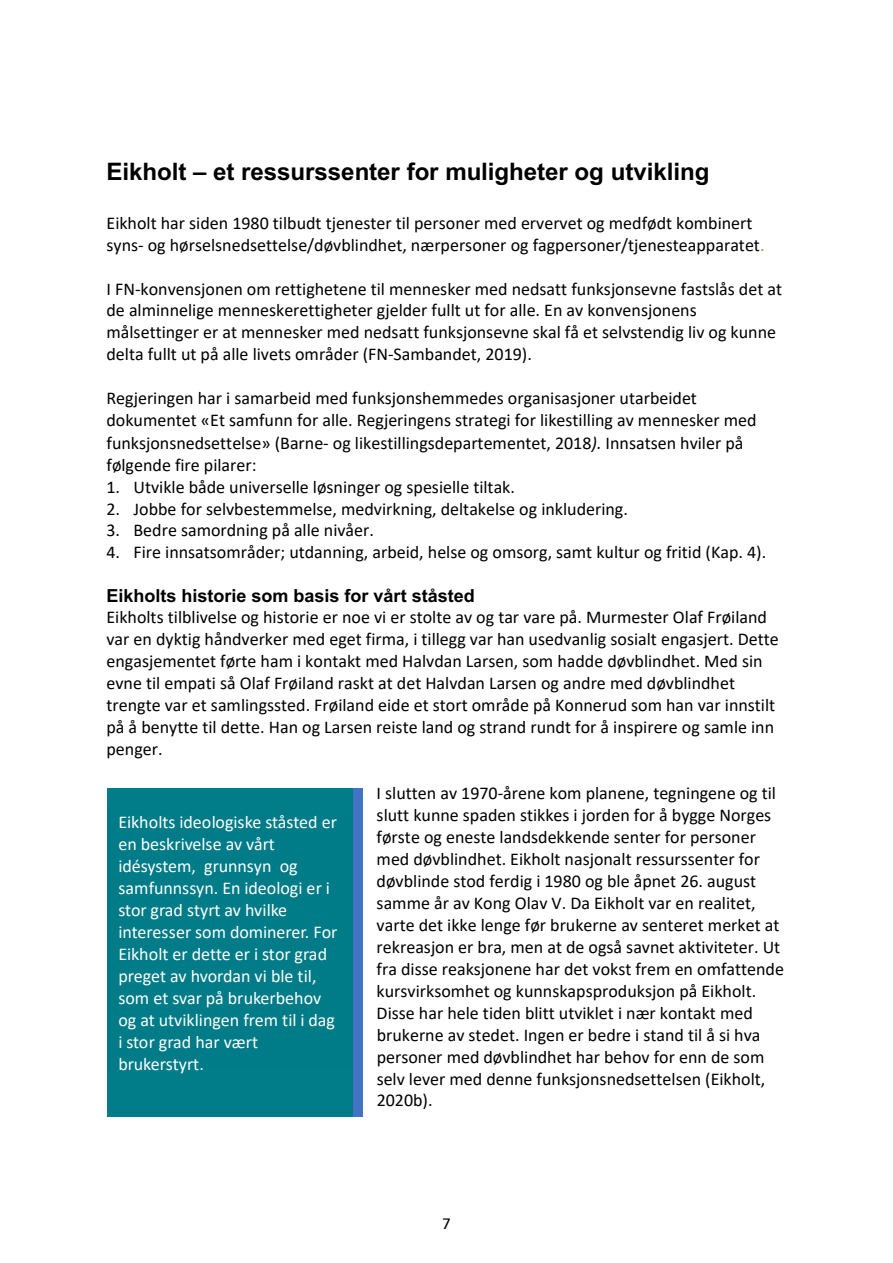
<style>
.page{position:relative;width:893px;height:1263px;background:#fff}
.page>*{position:absolute;margin:0;border:0;box-sizing:border-box;transform-origin:0 0}
.t1{font:700 24.15px "Arial";letter-spacing:-.005em;color:#000}
.t2{font:18px/21.9px "Calibri";color:#000}
.t3{font:18px/21.9px "Calibri";letter-spacing:-.005em;color:#fff}
.t4{font:700 18px "Arial";color:#000}
.t5{font:500 15px "Avenir Next";color:#000}
.s1{color:#70ad47}
.s2{font-style:italic}
</style>
<div class="page">
<div style="left:117px;top:788px;width:246px;height:329px;background:#4472c4"></div>
<div style="left:107px;top:788px;width:245px;height:329px;background:#007d89"></div>
<h1 class="t1" style="left:107px;top:155px;width:604px">Eikholt – et ressurssenter for muligheter og utvikling</h1>
<p class="t2" style="left:107px;top:211px;width:659px">Eikholt har siden 1980 tilbudt tjenester til personer med ervervet og medfødt kombinert syns- og hørselsnedsettelse/døvblindhet, nærpersoner og fagpersoner/tjenesteapparatet<span class="s1">.</span></p>
<p class="t2" style="left:107px;top:277px;width:677px">I FN-konvensjonen om rettighetene til mennesker med nedsatt funksjonsevne fastslås det at de alminnelige menneskerettigheter gjelder fullt ut for alle. En av konvensjonens målsettinger er at mennesker med nedsatt funksjonsevne skal få et selvstendig liv og kunne delta fullt ut på alle livets områder (FN-Sambandet, 2019).</p>
<p class="t2" style="left:107px;top:387px;width:651px">Regjeringen har i samarbeid med funksjonshemmedes organisasjoner utarbeidet dokumentet «Et samfunn for alle. Regjeringens strategi for likestilling av mennesker med funksjonsnedsettelse» (Barne- og likestillingsdepartementet, 2018<span class="s2">).</span> Innsatsen hviler på følgende fire pilarer:</p>
<p class="t2" style="left:107px;top:475px;width:410px">1. Utvikle både universelle løsninger og spesielle tiltak.</p>
<p class="t2" style="left:107px;top:497px;width:523px">2. Jobbe for selvbestemmelse, medvirkning, deltakelse og inkludering.</p>
<p class="t2" style="left:107px;top:519px;width:269px">3. Bedre samordning på alle nivåer.</p>
<p class="t2" style="left:107px;top:541px;width:661px">4. Fire innsatsområder; utdanning, arbeid, helse og omsorg, samt kultur og fritid (Kap. 4).</p>
<p class="t4" style="left:107px;top:583px;width:370px">Eikholts historie som basis for vårt ståsted</p>
<p class="t2" style="left:107px;top:605px;width:674px">Eikholts tilblivelse og historie er noe vi er stolte av og tar vare på. Murmester Olaf Frøiland var en dyktig håndverker med eget firma, i tillegg var han usedvanlig sosialt engasjert. Dette engasjementet førte ham i kontakt med Halvdan Larsen, som hadde døvblindhet. Med sin evne til empati så Olaf Frøiland raskt at det Halvdan Larsen og andre med døvblindhet trengte var et samlingssted. Frøiland eide et stort område på Konnerud som han var innstilt på å benytte til dette. Han og Larsen reiste land og strand rundt for å inspirere og samle inn penger.</p>
<p class="t2" style="left:377px;top:782px;width:409px">I slutten av 1970-årene kom planene, tegningene og til slutt kunne spaden stikkes i jorden for å bygge Norges første og eneste landsdekkende senter for personer med døvblindhet. Eikholt nasjonalt ressurssenter for døvblinde stod ferdig i 1980 og ble åpnet 26. august samme år av Kong Olav V. Da Eikholt var en realitet, varte det ikke lenge før brukerne av senteret merket at rekreasjon er bra, men at de også savnet aktiviteter. Ut fra disse reaksjonene har det vokst frem en omfattende kursvirksomhet og kunnskapsproduksjon på Eikholt.<br>Disse har hele tiden blitt utviklet i nær kontakt med brukerne av stedet. Ingen er bedre i stand til å si hva personer med døvblindhet har behov for enn de som selv lever med denne funksjonsnedsettelsen (Eikholt, 2020b).</p>
<p class="t3" style="left:118px;top:811px;width:221px">Eikholts ideologiske ståsted er en beskrivelse av vårt idésystem, grunnsyn og samfunnssyn. En ideologi er i stor grad styrt av hvilke interesser som dominerer. For<br>Eikholt er dette er i stor grad preget av hvordan vi ble til, som et svar på brukerbehov og at utviklingen frem til i dag i stor grad har vært brukerstyrt.</p>
<p class="t5" style="left:442px;top:1211px;width:10px">7</p>
</div>
